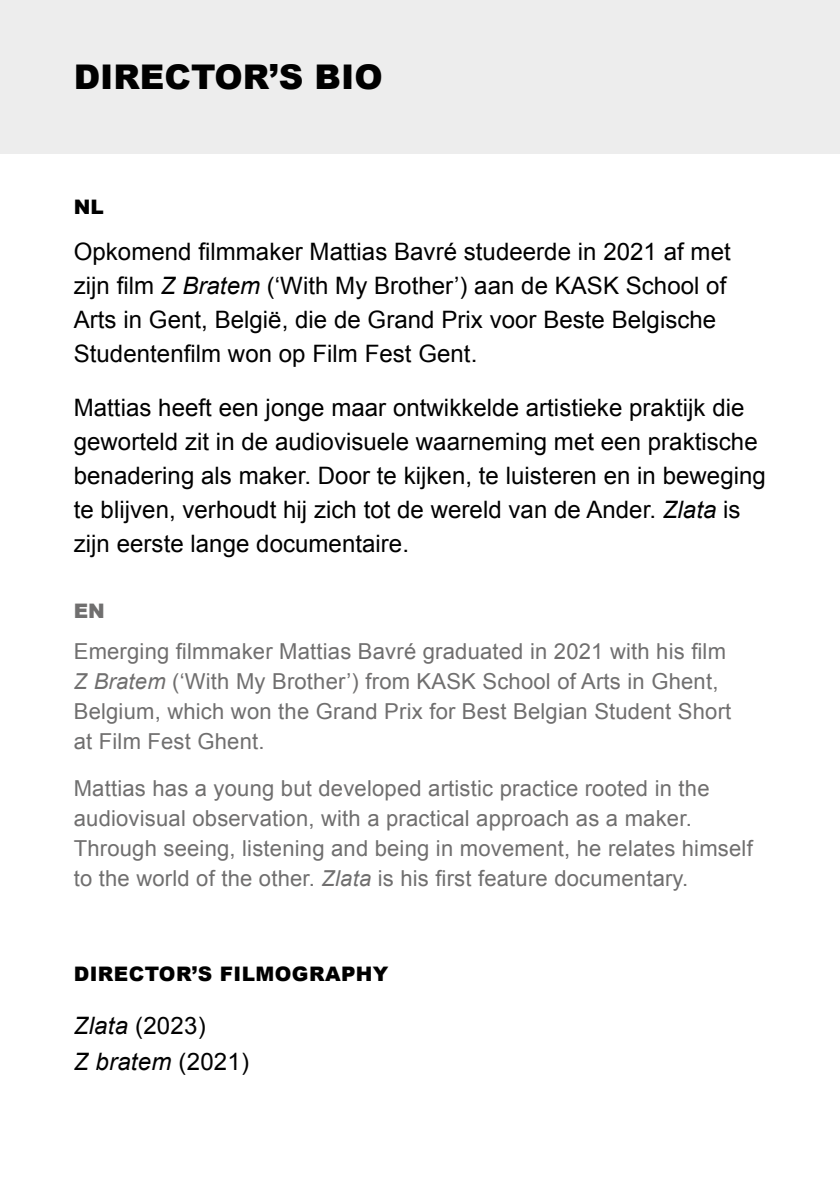
<style>
.page{position:relative;width:840px;height:1191px;background:#fff}
.page>*{position:absolute;margin:0;border:0;box-sizing:border-box;transform-origin:0 0}
.t1{font:900 34px "Arial";color:#000}
.t2{font:24px/34px "Arial";color:#000}
.t3{font:italic 24px/36px "Arial";letter-spacing:.01em;color:#000}
.t4{font:22px/30px "Arial";letter-spacing:.01em;color:#706f6f}
.t5{font:900 20px "Arial";letter-spacing:.02em;color:#000}
.t6{font:900 20px "Arial";color:#706f6f}
.s1{font-style:italic}
.s2{font-style:normal}
</style>
<div class="page">
<div style="left:0;top:0;width:839px;height:153px;background:#ededed"></div>
<h1 class="t1" style="left:74px;top:52px;width:310px">DIRECTOR’S BIO</h1>
<p class="t5" style="left:74px;top:193px;width:31px">NL</p>
<p class="t2" style="left:74px;top:234px;width:658px">Opkomend filmmaker Mattias Bavré studeerde in 2021 af met zijn film <span class="s1">Z Bratem</span> (‘With My Brother’) aan de KASK School of Arts in Gent, België, die de Grand Prix voor Beste Belgische Studentenfilm won op Film Fest Gent.</p>
<p class="t2" style="left:74px;top:390px;width:693px">Mattias heeft een jonge maar ontwikkelde artistieke praktijk die geworteld zit in de audiovisuele waarneming met een praktische benadering als maker. Door te kijken, te luisteren en in beweging te blijven, verhoudt hij zich tot de wereld van de Ander. <span class="s1">Zlata</span> is zijn eerste lange documentaire.</p>
<p class="t6" style="left:74px;top:596px;width:33px">EN</p>
<p class="t4" style="left:74px;top:636px;width:658px">Emerging filmmaker Mattias Bavré graduated in 2021 with his film <span class="s1">Z Bratem</span> (‘With My Brother’) from KASK School of Arts in Ghent, Belgium, which won the Grand Prix for Best Belgian Student Short at Film Fest Ghent.</p>
<p class="t4" style="left:74px;top:773px;width:680px">Mattias has a young but developed artistic practice rooted in the audiovisual observation, with a practical approach as a maker.<br>Through seeing, listening and being in movement, he relates himself to the world of the other. <span class="s1">Zlata</span> is his first feature documentary.</p>
<p class="t5" style="left:74px;top:959px;width:316px">DIRECTOR’S FILMOGRAPHY</p>
<p class="t3" style="left:74px;top:1008px;width:177px">Zlata <span class="s2">(2023)<br></span>Z bratem <span class="s2">(2021)</span></p>
</div>
